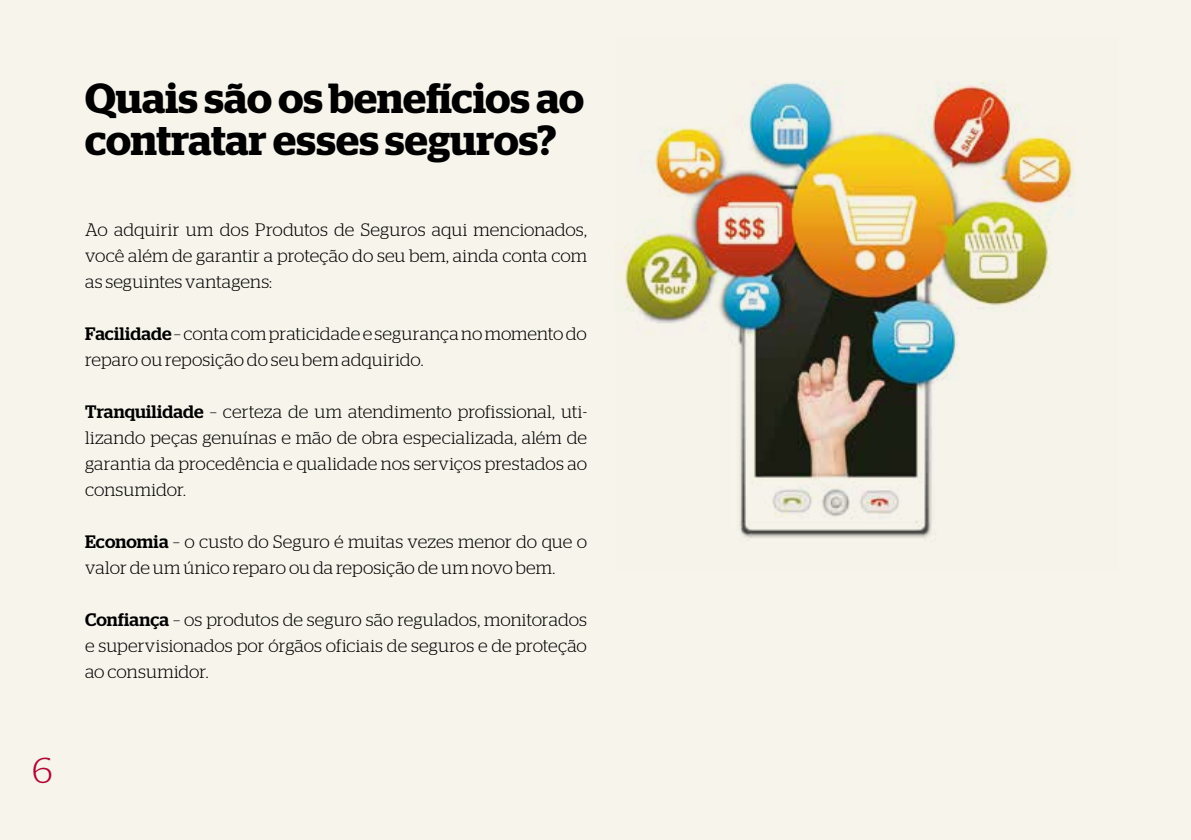
<style>
.page{position:relative;width:1191px;height:840px;background:#fff}
.page>*{position:absolute;margin:0;border:0;box-sizing:border-box;transform-origin:0 0}
.t1{font:600 42px/42px "Stag";color:#000}
.t2{font:300 36px "Stag";color:#b00835}
.t3{font:300 18px/26px "Stag";color:#000;text-align:justify}
.s1{font-weight:500}
</style>
<div class="page">
<div style="left:0;top:0;width:1191px;height:839px;background:#f7f4ec"></div>
<img style="left:618px;top:80px;width:457px;height:458px">
<h2 class="t2" style="left:32px;top:749px;width:22px">6</h2>
<h1 class="t1" style="left:85px;top:77px;width:500px">Quais são os benefícios ao contratar esses seguros?</h1>
<p class="t3" style="left:85px;top:216px;width:503px">Ao adquirir um dos Produtos de Seguros aqui mencionados, você além de garantir a proteção do seu bem, ainda conta com as seguintes vantagens:</p>
<p class="t3" style="left:85px;top:320px;width:503px"><span class="s1">Facilidade</span> – conta com praticidade e segurança no momento do reparo ou reposição do seu bem adquirido.</p>
<p class="t3" style="left:85px;top:398px;width:503px"><span class="s1">Tranquilidade</span> – certeza de um atendimento profissional, uti&shy;lizando peças genuínas e mão de obra especializada, além de garantia da procedência e qualidade nos serviços prestados ao consumidor.</p>
<p class="t3" style="left:85px;top:528px;width:503px"><span class="s1">Economia</span> – o custo do Seguro é muitas vezes menor do que o valor de um único reparo ou da reposição de um novo bem.</p>
<p class="t3" style="left:85px;top:606px;width:503px"><span class="s1">Confiança</span> – os produtos de seguro são regulados, monitorados e supervisionados por órgãos oficiais de seguros e de proteção ao consumidor.</p>
</div>
